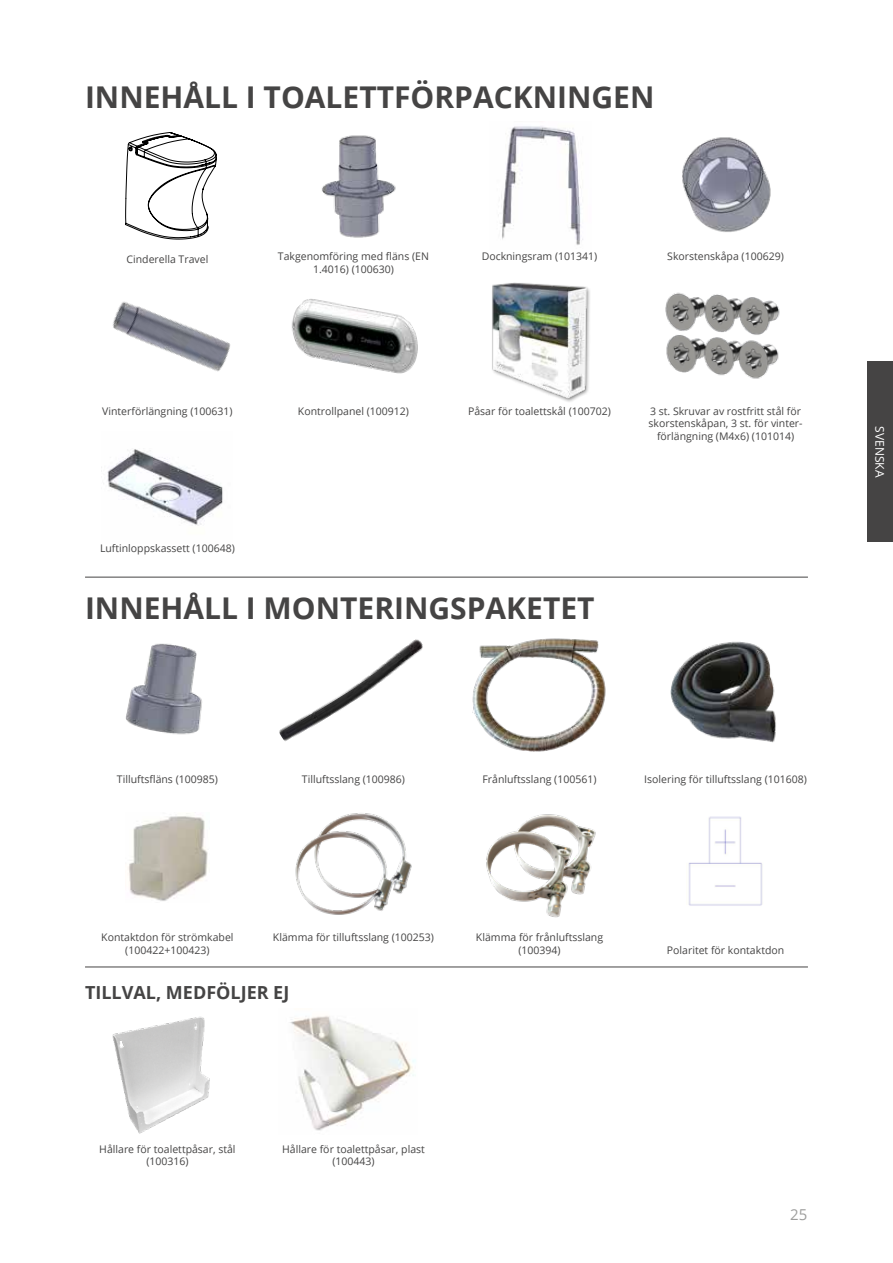
<style>
.page{position:relative;width:893px;height:1263px;background:#fff}
.page>*{position:absolute;margin:0;border:0;box-sizing:border-box;transform-origin:0 0}
.t1{font:700 30px "Open Sans";color:#454444}
.t2{font:700 18px "Open Sans";color:#454444}
.t3{font:15px "Open Sans";color:#9d9d9c}
.t4{font:12px "Open Sans";color:#fff}
.t5{font:10.5px/12.6px "Open Sans";color:#454444;text-align:center}
</style>
<div class="page">
<div style="left:867px;top:361px;width:26px;height:181px;background:#454444"></div>
<div style="left:491px;top:282px;width:100px;height:121px;background:#000;opacity:.5"></div>
<img style="left:491px;top:282px;width:99px;height:118px">
<img style="left:279px;top:639px;width:144px;height:103px">
<img style="left:472px;top:638px;width:134px;height:114px">
<svg style="left:125px;top:132px;width:92px;height:107px"></svg>
<img style="left:325px;top:813px;width:87px;height:81px">
<img style="left:295px;top:827px;width:98px;height:88px">
<img style="left:523px;top:814px;width:73px;height:81px">
<img style="left:486px;top:824px;width:90px;height:94px">
<img style="left:688px;top:816px;width:75px;height:90px">
<img style="left:322px;top:135px;width:74px;height:103px">
<img style="left:500px;top:126px;width:83px;height:119px">
<img style="left:682px;top:137px;width:89px;height:95px">
<img style="left:112px;top:301px;width:118px;height:71px">
<img style="left:291px;top:299px;width:127px;height:75px">
<img style="left:665px;top:292px;width:115px;height:87px">
<img style="left:125px;top:643px;width:77px;height:92px">
<img style="left:128px;top:813px;width:80px;height:88px">
<hr style="left:85px;top:577px;width:723px;height:1px;background:#454444">
<hr style="left:85px;top:966px;width:723px;height:1px;background:#454444">
<img style="left:670px;top:641px;width:106px;height:102px">
<img style="left:112px;top:1016px;width:98px;height:118px">
<img style="left:290px;top:1016px;width:126px;height:115px">
<img style="left:107px;top:449px;width:116px;height:77px">
<h1 class="t1" style="left:85px;top:76px;width:571px">INNEHÅLL I TOALETTFÖRPACKNINGEN</h1>
<p class="t5" style="left:126px;top:253px;width:83px">Cinderella Travel</p>
<p class="t5" style="left:278px;top:250px;width:153px">Takgenomföring med fläns (EN<br>1.4016) (100630)</p>
<p class="t5" style="left:482px;top:250px;width:117px">Dockningsram (101341)</p>
<p class="t5" style="left:667px;top:250px;width:118px">Skorstenskåpa (100629)</p>
<p class="t5" style="left:102px;top:404px;width:132px">Vinterförlängning (100631)</p>
<p class="t5" style="left:298px;top:404px;width:113px">Kontrollpanel (100912)</p>
<p class="t5" style="left:468px;top:404px;width:144px">Påsar för toalettskål (100702)</p>
<p class="t5" style="left:648px;top:404px;width:156px">3 st. Skruvar av rostfritt stål för skorstenskåpan, 3 st. för vinter&shy;förlängning (M4x6) (101014)</p>
<p class="t5" style="left:100px;top:541px;width:136px">Luftinloppskassett (100648)</p>
<h1 class="t1" style="left:85px;top:586px;width:511px">INNEHÅLL I MONTERINGSPAKETET</h1>
<p class="t5" style="left:117px;top:773px;width:102px">Tilluftsfläns (100985)</p>
<p class="t5" style="left:302px;top:773px;width:105px">Tilluftsslang (100986)</p>
<p class="t5" style="left:482px;top:773px;width:116px">Frånluftsslang (100561)</p>
<p class="t5" style="left:644px;top:773px;width:164px">Isolering för tilluftsslang (101608)</p>
<p class="t5" style="left:101px;top:931px;width:134px">Kontaktdon för strömkabel (100422+100423)</p>
<p class="t5" style="left:273px;top:931px;width:163px">Klämma för tilluftsslang (100253)</p>
<p class="t5" style="left:476px;top:931px;width:129px">Klämma för frånluftsslang (100394)</p>
<h2 class="t2" style="left:85px;top:980px;width:206px">TILLVAL, MEDFÖLJER EJ</h2>
<p class="t5" style="left:99px;top:1142px;width:138px">Hållare för toalettpåsar, stål (100316)</p>
<p class="t5" style="left:282px;top:1142px;width:144px">Hållare för toalettpåsar, plast (100443)</p>
<p class="t5" style="left:667px;top:943px;width:119px">Polaritet för kontaktdon</p>
<h3 class="t3" style="left:790px;top:1205px;width:19px">25</h3>
<p class="t4" style="left:888px;top:426px;width:52px;rotate:90deg">SVENSKA</p>
</div>
